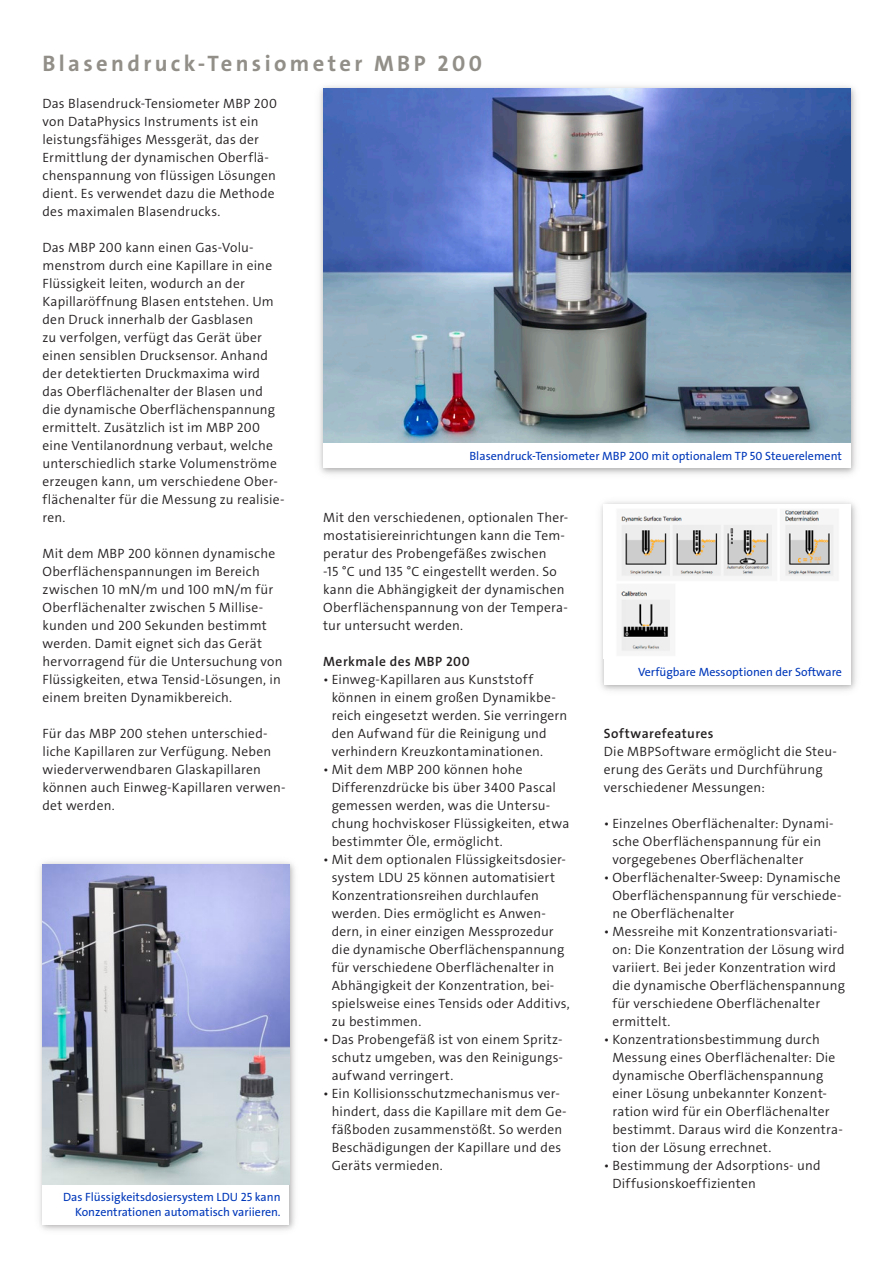
<style>
.page{position:relative;width:893px;height:1263px;background:#fff}
.page>*{position:absolute;margin:0;border:0;box-sizing:border-box;transform-origin:0 0}
.Heading_DE{font:22.5px "The Sans LP7 Bld";letter-spacing:.15em;color:#928f89}
.Text_DE{font:13.5px/18px "The Sans LP4 Se Lig";letter-spacing:.015em;color:#231f20}
.SubHeading_DE{font:13.5px "The Sans LP6 Se Bld";letter-spacing:.035em;color:#231f20}
.Caption_DE{font:12px/14.4px "The Sans LP5 Plain";color:#0038ba;text-align:right}
</style>
<div class="page">
<div style="left:318px;top:85px;width:539px;height:391px;background:#231f20;opacity:.26"></div>
<div style="left:323px;top:89px;width:527px;height:379px;background:#fff"></div>
<img style="left:323px;top:89px;width:527px;height:353px">
<div style="left:599px;top:500px;width:258px;height:191px;background:#231f20;opacity:.26"></div>
<div style="left:604px;top:504px;width:246px;height:180px;background:#fff"></div>
<div style="left:38px;top:860px;width:258px;height:371px;background:#231f20;opacity:.26"></div>
<div style="left:43px;top:864px;width:246px;height:360px;background:#fff"></div>
<img style="left:43px;top:864px;width:246px;height:320px">
<img style="left:621px;top:510px;width:213px;height:141px">
<p class="Heading_DE" style="left:43px;top:49px;width:441px">Blasendruck-Tensiometer MBP 200</p>
<p class="Text_DE" style="left:43px;top:95px;width:236px">Das Blasendruck-Tensiometer MBP 200 von DataPhysics Instruments ist ein leistungsfähiges Messgerät, das der Ermittlung der dynamischen Oberflä&shy;chenspannung von flüssigen Lösungen dient. Es verwendet dazu die Methode des maximalen Blasendrucks.</p>
<p class="Text_DE" style="left:43px;top:239px;width:243px">Das MBP 200 kann einen Gas-Volu&shy;menstrom durch eine Kapillare in eine Flüssigkeit leiten, wodurch an der Kapillaröffnung Blasen entstehen. Um den Druck innerhalb der Gasblasen<br>zu verfolgen, verfügt das Gerät über einen sensiblen Drucksensor. Anhand der detektierten Druckmaxima wird<br>das Oberflächenalter der Blasen und die dynamische Oberflächenspannung ermittelt. Zusätzlich ist im MBP 200 eine Ventilanordnung verbaut, welche unterschiedlich starke Volumenströme erzeugen kann, um verschiedene Ober&shy;flächenalter für die Messung zu realisie&shy;ren.</p>
<p class="Text_DE" style="left:43px;top:545px;width:242px">Mit dem MBP 200 können dynamische Oberflächenspannungen im Bereich zwischen 10 mN/m und 100 mN/m für Oberflächenalter zwischen 5 Millise&shy;kunden und 200 Sekunden bestimmt werden. Damit eignet sich das Gerät hervorragend für die Untersuchung von Flüssigkeiten, etwa Tensid-Lösungen, in einem breiten Dynamikbereich.</p>
<p class="Text_DE" style="left:43px;top:725px;width:245px">Für das MBP 200 stehen unterschied&shy;liche Kapillaren zur Verfügung. Neben wiederverwendbaren Glaskapillaren können auch Einweg-Kapillaren verwen&shy;det werden.</p>
<p class="SubHeading_DE" style="left:604px;top:725px;width:111px">Softwarefeatures</p>
<p class="Caption_DE" style="left:469px;top:448px;width:374px">Blasendruck-Tensiometer MBP 200 mit optionalem TP 50 Steuerelement</p>
<p class="Text_DE" style="left:323px;top:509px;width:247px">Mit den verschiedenen, optionalen Ther&shy;mostatisiereinrichtungen kann die Tem&shy;peratur des Probengefäßes zwischen<br>-15 °C und 135 °C eingestellt werden. So kann die Abhängigkeit der dynamischen Oberflächenspannung von der Tempera&shy;tur untersucht werden.</p>
<p class="SubHeading_DE" style="left:323px;top:653px;width:148px">Merkmale des MBP 200</p>
<p class="Text_DE" style="left:332px;top:671px;width:237px;text-indent:-9px">• Einweg-Kapillaren aus Kunststoff können in einem großen Dynamikbe&shy;reich eingesetzt werden. Sie verringern den Aufwand für die Reinigung und verhindern Kreuzkontaminationen.</p>
<p class="Text_DE" style="left:332px;top:761px;width:239px;text-indent:-9px">• Mit dem MBP 200 können hohe Differenzdrücke bis über 3400 Pascal gemessen werden, was die Untersu&shy;chung hochviskoser Flüssigkeiten, etwa bestimmter Öle, ermöglicht.</p>
<p class="Text_DE" style="left:332px;top:851px;width:240px;text-indent:-9px">• Mit dem optionalen Flüssigkeitsdosier&shy;system LDU 25 können automatisiert Konzentrationsreihen durchlaufen werden. Dies ermöglicht es Anwen&shy;dern, in einer einzigen Messprozedur die dynamische Oberflächenspannung für verschiedene Oberflächenalter in Abhängigkeit der Konzentration, bei&shy;spielsweise eines Tensids oder Additivs, zu bestimmen.</p>
<p class="Text_DE" style="left:332px;top:1031px;width:233px;text-align:justify;text-indent:-9px">• Das Probengefäß ist von einem Spritz&shy;schutz umgeben, was den Reinigungs&shy;aufwand verringert.</p>
<p class="Text_DE" style="left:332px;top:1085px;width:237px;text-indent:-9px">• Ein Kollisionsschutzmechanismus ver&shy;hindert, dass die Kapillare mit dem Ge&shy;fäßboden zusammenstößt. So werden Beschädigungen der Kapillare und des Geräts vermieden.</p>
<p class="Caption_DE" style="left:638px;top:664px;width:205px">Verfügbare Messoptionen der Software</p>
<p class="Text_DE" style="left:604px;top:743px;width:234px">Die MBPSoftware ermöglicht die Steu&shy;erung des Geräts und Durchführung verschiedener Messungen:</p>
<p class="Text_DE" style="left:612px;top:815px;width:223px;text-indent:-9px">• Einzelnes Oberflächenalter: Dynami&shy;sche Oberflächenspannung für ein vorgegebenes Oberflächenalter</p>
<p class="Text_DE" style="left:612px;top:869px;width:231px;text-align:justify;text-indent:-9px">• Oberflächenalter-Sweep: Dynamische Oberflächenspannung für verschiede&shy;ne Oberflächenalter</p>
<p class="Text_DE" style="left:612px;top:923px;width:234px;text-indent:-9px">• Messreihe mit Konzentrationsvariati&shy;on: Die Konzentration der Lösung wird variiert. Bei jeder Konzentration wird die dynamische Oberflächenspannung für verschiedene Oberflächenalter ermittelt.</p>
<p class="Text_DE" style="left:612px;top:1031px;width:232px;text-indent:-9px">• Konzentrationsbestimmung durch Messung eines Oberflächenalter: Die dynamische Oberflächenspannung einer Lösung unbekannter Konzent&shy;ration wird für ein Oberflächenalter bestimmt. Daraus wird die Konzentra&shy;tion der Lösung errechnet.</p>
<p class="Text_DE" style="left:612px;top:1157px;width:210px;text-indent:-9px">• Bestimmung der Adsorptions- und<br>Diffusionskoeffizienten</p>
<p class="Caption_DE" style="left:63px;top:1190px;width:219px">Das Flüssigkeitsdosiersystem LDU 25 kann<br>Konzentrationen automatisch variieren.</p>
</div>
